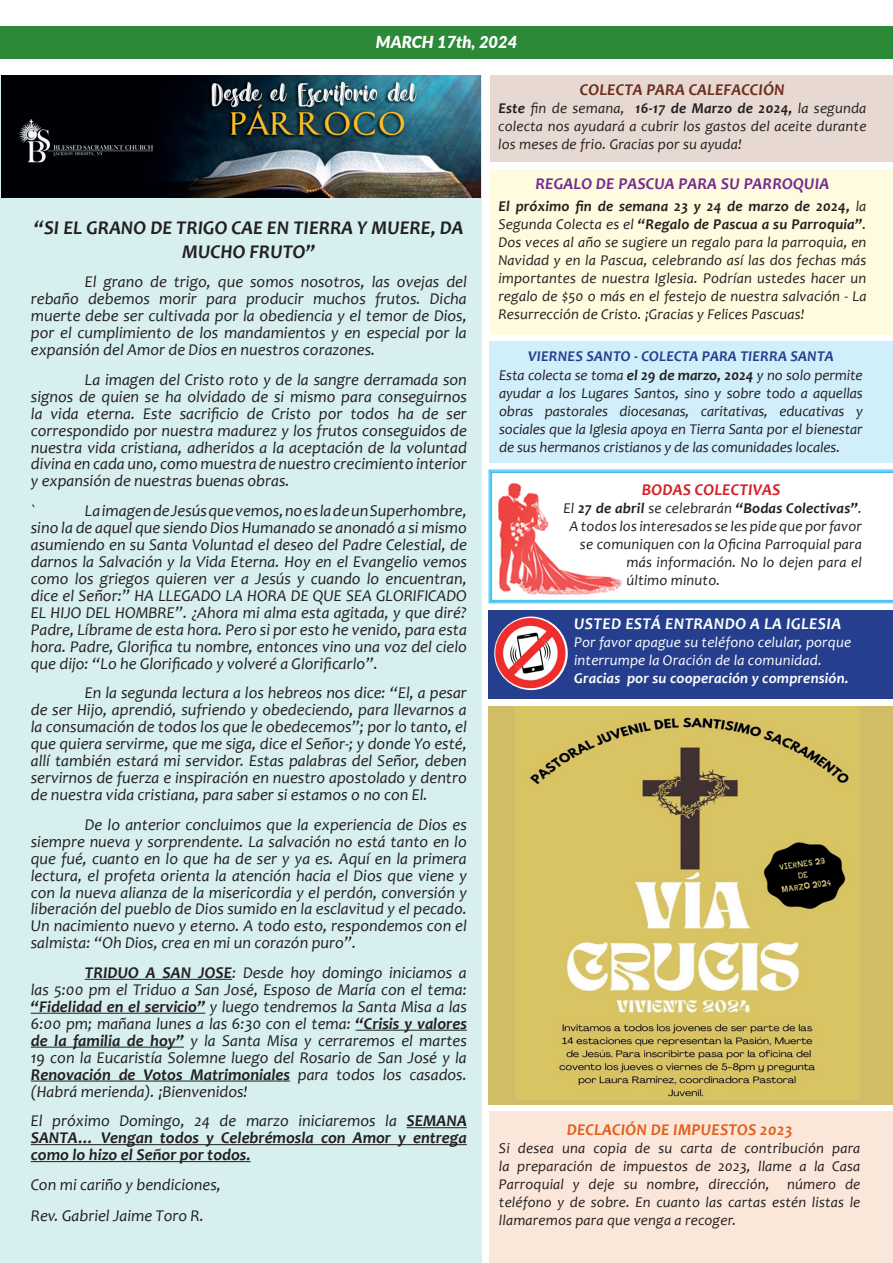
<style>
.page{position:relative;width:893px;height:1263px;background:#fff}
.page>*{position:absolute;margin:0;border:0;box-sizing:border-box;transform-origin:0 0}
.t1{font:italic 700 19.5px/23.4px "Candara";color:#231f20;text-align:center}
.t2{font:italic 16.5px/17px "Candara";color:#231f20;text-align:justify}
.t3{font:italic 700 16.5px/17px "Candara";color:#231f20;text-align:justify}
.t4{font:italic 700 16.5px "Candara";letter-spacing:.01em;color:#752b91}
.t5{font:italic 700 16.5px "Candara";letter-spacing:.02em;color:#fff}
.t6{font:italic 700 16.5px "Candara";letter-spacing:.01em;color:#e15f1d}
.t7{font:italic 700 16.5px "Candara";letter-spacing:.01em;color:#6c2f1c}
.t8{font:italic 700 16.5px "Candara";letter-spacing:.01em;color:#d1232a}
.t9{font:italic 900 16.5px "Lato";color:#fff}
.t10{font:italic 15px/18px "Candara";letter-spacing:.01em;color:#231f20;text-align:justify}
.t11{font:italic 15px/18px "Candara";letter-spacing:.01em;color:#fff}
.t12{font:italic 700 15px "Candara";letter-spacing:.01em;color:#231f20}
.t13{font:italic 700 15px "Candara";letter-spacing:.01em;color:#fff}
.s1{font-weight:700}
.s2{font-weight:400}
.s3{font-weight:700;color:#253f8e}
</style>
<div class="page">
<div style="left:0;top:26px;width:893px;height:33px;background:#2b8938"></div>
<div style="left:0;top:75px;width:482px;height:1188px;background:#d7efef"></div>
<img style="left:2px;top:75px;width:478px;height:122px">
<hr style="left:85px;top:979px;width:147px;height:1px;background:#231f20">
<hr style="left:31px;top:1013px;width:174px;height:1px;background:#231f20">
<hr style="left:356px;top:1030px;width:111px;height:1px;background:#231f20">
<hr style="left:31px;top:1047px;width:153px;height:1px;background:#231f20">
<hr style="left:31px;top:1081px;width:259px;height:1px;background:#231f20">
<hr style="left:407px;top:1127px;width:60px;height:1px;background:#231f20">
<hr style="left:31px;top:1144px;width:436px;height:1px;background:#231f20">
<hr style="left:31px;top:1161px;width:220px;height:1px;background:#231f20">
<div style="left:489px;top:1111px;width:404px;height:152px;background:#fbe7d9"></div>
<div style="left:490px;top:75px;width:403px;height:87px;background:#e7d9d2"></div>
<div style="left:490px;top:169px;width:403px;height:166px;background:#fffbde"></div>
<svg style="left:489px;top:469px;width:404px;height:134px;background:#6fd0f5"></svg>
<svg style="left:491px;top:472px;width:402px;height:129px"></svg>
<img style="left:498px;top:483px;width:124px;height:112px">
<div style="left:489px;top:341px;width:404px;height:122px;background:#d1eefb"></div>
<div style="left:489px;top:610px;width:404px;height:89px;background:#253f8e"></div>
<img style="left:494px;top:616px;width:74px;height:74px;border-radius:37px">
<div style="left:489px;top:706px;width:404px;height:398px;background:#d1bd66"></div>
<img style="left:528px;top:716px;width:325px;height:383px">
<p class="t9" style="left:376px;top:30px;width:143px">MARCH 17th, 2024</p>
<p class="t1" style="left:34px;top:216px;width:431px">“SI EL GRANO DE TRIGO CAE EN TIERRA Y MUERE, DA<br>MUCHO FRUTO”</p>
<p class="t2" style="left:31px;top:273px;width:437px;text-indent:54px">El grano de trigo, que somos nosotros, las ovejas del rebaño debemos morir para producir muchos frutos. Dicha muerte debe ser cultivada por la obediencia y el temor de Dios, por el cumplimiento de los mandamientos y en especial por la expansión del Amor de Dios en nuestros corazones.</p>
<p class="t2" style="left:31px;top:371px;width:438px;text-indent:54px">La imagen del Cristo roto y de la sangre derramada son signos de quien se ha olvidado de si mismo para conseguirnos la vida eterna. Este sacrificio de Cristo por todos ha de ser correspondido por nuestra madurez y los frutos conseguidos de nuestra vida cristiana, adheridos a la aceptación de la voluntad divina en cada uno, como muestra de nuestro crecimiento interior y expansión de nuestras buenas obras.</p>
<p class="t2" style="left:31px;top:502px;width:6px">`</p>
<p class="t2" style="left:31px;top:502px;width:438px;text-indent:54px">LaimagendeJesúsquevemos,noesladeunSuperhombre, sino la de aquel que siendo Dios Humanado se anonadó a si mismo asumiendo en su Santa Voluntad el deseo del Padre Celestial, de darnos la Salvación y la Vida Eterna. Hoy en el Evangelio vemos como los griegos quieren ver a Jesús y cuando lo encuentran, dice el Señor:” HA LLEGADO LA HORA DE QUE SEA GLORIFICADO EL HIJO DEL HOMBRE”. ¿Ahora mi alma esta agitada, y que diré?<br>Padre, Líbrame de esta hora. Pero si por esto he venido, para esta hora. Padre, Glorifica tu nombre, entonces vino una voz del cielo que dijo: “Lo he Glorificado y volveré a Glorificarlo”.</p>
<p class="t2" style="left:31px;top:684px;width:438px;text-indent:54px">En la segunda lectura a los hebreos nos dice: “El, a pesar de ser Hijo, aprendió, sufriendo y obedeciendo, para llevarnos a la consumación de todos los que le obedecemos”; por lo tanto, el que quiera servirme, que me siga, dice el Señor-; y donde Yo esté, allí también estará mi servidor. Estas palabras del Señor, deben servirnos de fuerza e inspiración en nuestro apostolado y dentro de nuestra vida cristiana, para saber si estamos o no con El.</p>
<p class="t2" style="left:31px;top:816px;width:438px;text-indent:54px">De lo anterior concluimos que la experiencia de Dios es siempre nueva y sorprendente. La salvación no está tanto en lo que fué, cuanto en lo que ha de ser y ya es. Aquí en la primera lectura, el profeta orienta la atención hacia el Dios que viene y con la nueva alianza de la misericordia y el perdón, conversión y liberación del pueblo de Dios sumido en la esclavitud y el pecado.<br>Un nacimiento nuevo y eterno. A todo esto, respondemos con el salmista: “Oh Dios, crea en mi un corazón puro”.</p>
<p class="t2" style="left:31px;top:964px;width:438px;text-indent:54px"><span class="s1">TRIDUO A SAN JOSE</span>: Desde hoy domingo iniciamos a las 5:00 pm el Triduo a San José, Esposo de María con el tema: <span class="s1">“Fidelidad en el servicio”</span> y luego tendremos la Santa Misa a las 6:00 pm; mañana lunes a las 6:30 con el tema: <span class="s1">“Crisis y valores de la familia de hoy”</span> y la Santa Misa y cerraremos el martes 19 con la Eucaristía Solemne luego del Rosario de San José y la <span class="s1">Renovación de Votos Matrimoniales</span> para todos los casados. (Habrá merienda). ¡Bienvenidos!</p>
<p class="t3" style="left:31px;top:1112px;width:437px"><span class="s2">El próximo Domingo, 24 de marzo iniciaremos la</span> SEMANA SANTA… Vengan todos y Celebrémosla con Amor y entrega como lo hizo el Señor por todos.</p>
<p class="t2" style="left:31px;top:1169px;width:192px;line-height:30.8px">Con mi cariño y bendiciones,<br>Rev. Gabriel Jaime Toro R.</p>
<p class="t7" style="left:580px;top:79px;width:207px">COLECTA PARA CALEFACCIÓN</p>
<p class="t10" style="left:498px;top:99px;width:370px"><span class="s1">Este</span> fin de semana, <span class="s1">16-17 de Marzo de 2024,</span> la segunda colecta nos ayudará a cubrir los gastos del aceite durante los meses de frio. Gracias por su ayuda!</p>
<p class="t4" style="left:535px;top:173px;width:295px">REGALO DE PASCUA PARA SU PARROQUIA</p>
<p class="t10" style="left:498px;top:197px;width:370px"><span class="s1">El próximo fin de semana 23 y 24 de marzo de 2024,</span> la Segunda Colecta es el <span class="s1">“Regalo de Pascua a su Parroquia”</span>.<br>Dos veces al año se sugiere un regalo para la parroquia, en Navidad y en la Pascua, celebrando así las dos fechas más importantes de nuestra Iglesia. Podrían ustedes hacer un regalo de $50 o más en el festejo de nuestra salvación - La Resurrección de Cristo. ¡Gracias y Felices Pascuas!</p>
<p class="t10" style="left:499px;top:347px;width:365px;text-align:left;text-indent:29px"><span class="s3">VIERNES SANTO - COLECTA PARA TIERRA SANTA </span>Esta colecta se toma <span class="s1">el 29 de marzo, 2024</span> y no solo permite ayudar a los Lugares Santos, sino y sobre todo a aquellas obras pastorales diocesanas, caritativas, educativas y sociales que la Iglesia apoya en Tierra Santa por el bienestar de sus hermanos cristianos y de las comunidades locales.</p>
<p class="t8" style="left:642px;top:479px;width:140px">BODAS COLECTIVAS</p>
<p class="t12" style="left:563px;top:499px;width:300px"><span class="s2">El</span> 27 de abril <span class="s2">se celebrarán</span> “Bodas Colectivas”<span class="s2">.</span></p>
<p class="t10" style="left:569px;top:517px;width:294px">A todoslosinteresadosse les pide que porfavor</p>
<p class="t10" style="left:580px;top:535px;width:284px">se comuniquen con la Oficina Parroquial para</p>
<p class="t10" style="left:626px;top:553px;width:237px">más información. No lo dejen para el</p>
<p class="t10" style="left:626px;top:571px;width:95px">último minuto.</p>
<p class="t5" style="left:574px;top:613px;width:269px">USTED ESTÁ ENTRANDO A LA IGLESIA</p>
<p class="t11" style="left:574px;top:632px;width:279px">Por favor apague su teléfono celular, porque interrumpe la Oración de la comunidad.</p>
<p class="t13" style="left:574px;top:668px;width:276px">Gracias por su cooperación y comprensión.</p>
<p class="t6" style="left:567px;top:1120px;width:227px">DECLACIÓN DE IMPUESTOS 2023</p>
<p class="t10" style="left:499px;top:1139px;width:363px">Si desea una copia de su carta de contribución para la preparación de impuestos de 2023, llame a la Casa Parroquial y deje su nombre, dirección, número de teléfono y de sobre. En cuanto las cartas estén listas le llamaremos para que venga a recoger.</p>
</div>
